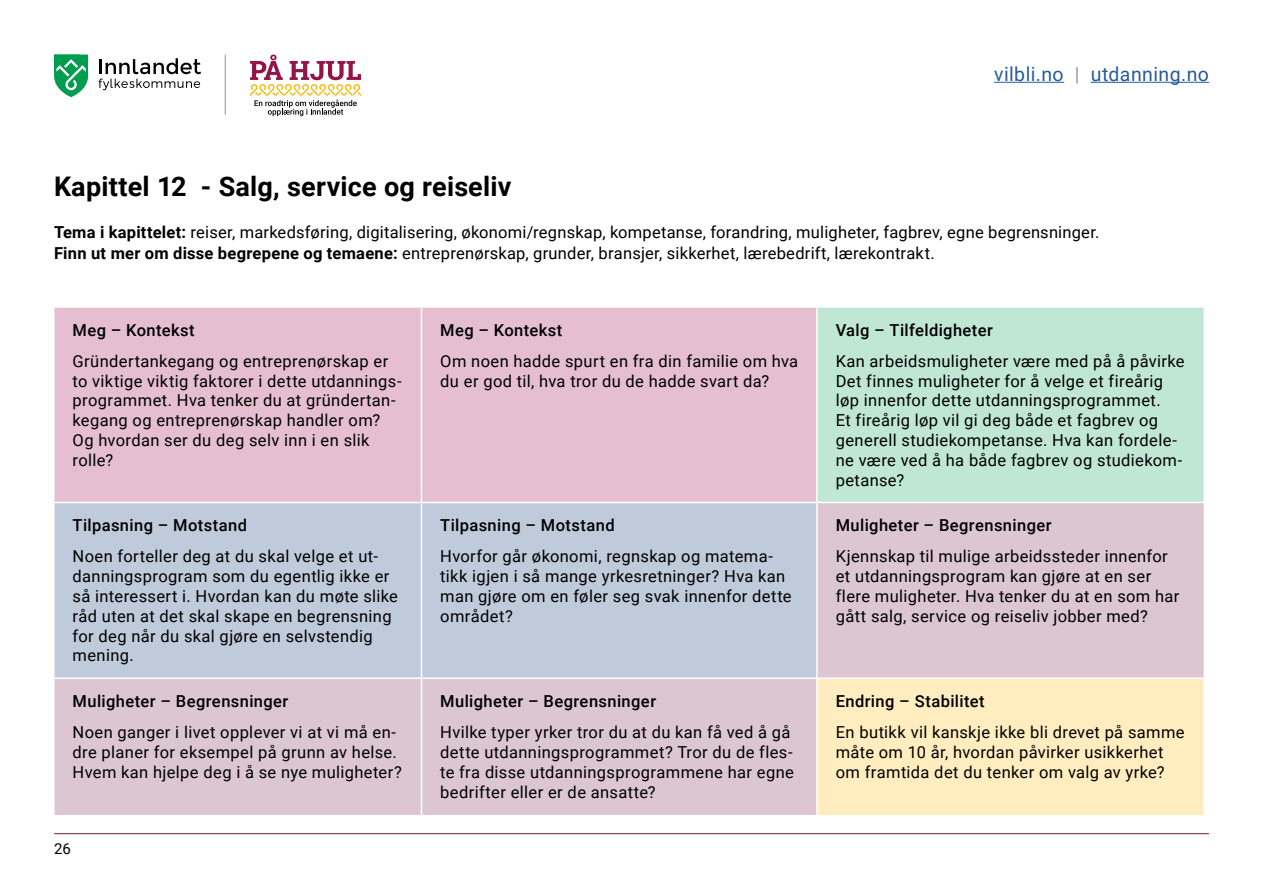
<style>
.page{position:relative;width:1263px;height:893px;background:#fff}
.page>*{position:absolute;margin:0;border:0;box-sizing:border-box;transform-origin:0 0}
.t1{font:700 27px "Roboto";letter-spacing:.005em;color:#000}
.t2{font:19.5px "Roboto";letter-spacing:.02em;color:#275b9b}
.t3{font:16.5px/19.8px "Roboto";letter-spacing:.02em;color:#000}
.t4{font:500 16.5px "Roboto";letter-spacing:.025em;color:#000}
.t5{font:15px "Roboto";color:#000}
.s1{color:#919695}
.s2{font-weight:700}
</style>
<div class="page">
<svg style="left:250px;top:55px;width:111px;height:61px"></svg>
<svg style="left:54px;top:55px;width:147px;height:42px"></svg>
<hr style="left:225px;top:55px;width:1px;height:60px;background:#919595">
<hr style="left:994px;top:82px;width:70px;height:1px;background:#275b9b">
<hr style="left:1091px;top:82px;width:118px;height:1px;background:#275b9b">
<hr style="left:54px;top:833px;width:1155px;height:1px;background:#6f1d46">
<div style="left:55px;top:308px;width:761px;height:194px;background:#e5bfd1"></div>
<div style="left:817px;top:307px;width:387px;height:195px;background:#bfe7d3"></div>
<svg style="left:55px;top:503px;width:1149px;height:312px;background:#cec8d5"></svg>
<div style="left:817px;top:678px;width:387px;height:138px;background:#ffedbf"></div>
<hr style="left:421px;top:308px;width:1px;height:194px;background:#fff">
<hr style="left:817px;top:306px;width:388px;height:2px;background:#fff">
<hr style="left:816px;top:308px;width:2px;height:194px;background:#fff">
<hr style="left:421px;top:503px;width:1px;height:174px;background:#fff">
<hr style="left:816px;top:503px;width:2px;height:174px;background:#fff">
<hr style="left:53px;top:677px;width:368px;height:2px;background:#fff">
<hr style="left:421px;top:677px;width:396px;height:2px;background:#fff">
<hr style="left:421px;top:679px;width:1px;height:136px;background:#fff">
<hr style="left:817px;top:677px;width:388px;height:2px;background:#fff">
<hr style="left:816px;top:679px;width:2px;height:136px;background:#fff">
<hr style="left:817px;top:815px;width:388px;height:1px;background:#fff">
<p class="t2" style="left:994px;top:60px;width:216px">vilbli.no <span class="s1">|</span> utdanning.no</p>
<h1 class="t1" style="left:54px;top:167px;width:459px">Kapittel 12 - Salg, service og reiseliv</h1>
<p class="t3" style="left:54px;top:221px;width:1047px;line-height:21px"><span class="s2">Tema i kapittelet:</span> reiser, markedsføring, digitalisering, økonomi/regnskap, kompetanse, forandring, muligheter, fagbrev, egne begrensninger.<br><span class="s2">Finn ut mer om disse begrepene og temaene:</span> entreprenørskap, grunder, bransjer, sikkerhet, lærebedrift, lærekontrakt.</p>
<p class="t4" style="left:73px;top:318px;width:124px">Meg – Kontekst</p>
<p class="t3" style="left:73px;top:350px;width:330px">Gründertankegang og entreprenørskap er to viktige viktig faktorer i dette utdannings&shy;programmet. Hva tenker du at gründertan&shy;kegang og entreprenørskap handler om?<br>Og hvordan ser du deg selv inn i en slik rolle?</p>
<p class="t4" style="left:73px;top:514px;width:176px">Tilpasning – Motstand</p>
<p class="t3" style="left:73px;top:546px;width:327px">Noen forteller deg at du skal velge et ut&shy;danningsprogram som du egentlig ikke er så interessert i. Hvordan kan du møte slike råd uten at det skal skape en begrensning for deg når du skal gjøre en selvstendig mening.</p>
<p class="t4" style="left:73px;top:690px;width:217px">Muligheter – Begrensninger</p>
<p class="t3" style="left:73px;top:722px;width:331px">Noen ganger i livet opplever vi at vi må en&shy;dre planer for eksempel på grunn av helse.<br>Hvem kan hjelpe deg i å se nye muligheter?</p>
<p class="t5" style="left:54px;top:839px;width:18px">26</p>
<p class="t4" style="left:440px;top:318px;width:124px">Meg – Kontekst</p>
<p class="t3" style="left:440px;top:350px;width:359px">Om noen hadde spurt en fra din familie om hva du er god til, hva tror du de hadde svart da?</p>
<p class="t4" style="left:440px;top:514px;width:176px">Tilpasning – Motstand</p>
<p class="t3" style="left:440px;top:546px;width:353px">Hvorfor går økonomi, regnskap og matema&shy;tikk igjen i så mange yrkesretninger? Hva kan man gjøre om en føler seg svak innenfor dette området?</p>
<p class="t4" style="left:440px;top:690px;width:217px">Muligheter – Begrensninger</p>
<p class="t3" style="left:440px;top:722px;width:355px">Hvilke typer yrker tror du at du kan få ved å gå dette utdanningsprogrammet? Tror du de fles&shy;te fra disse utdanningsprogrammene har egne bedrifter eller er de ansatte?</p>
<p class="t4" style="left:836px;top:318px;width:159px">Valg – Tilfeldigheter</p>
<p class="t3" style="left:836px;top:350px;width:350px">Kan arbeidsmuligheter være med på å påvirke Det finnes muligheter for å velge et fireårig løp innenfor dette utdanningsprogrammet.<br>Et fireårig løp vil gi deg både et fagbrev og generell studiekompetanse. Hva kan fordele&shy;ne være ved å ha både fagbrev og studiekom&shy;petanse?</p>
<p class="t4" style="left:836px;top:514px;width:217px">Muligheter – Begrensninger</p>
<p class="t3" style="left:836px;top:546px;width:345px">Kjennskap til mulige arbeidssteder innenfor et utdanningsprogram kan gjøre at en ser flere muligheter. Hva tenker du at en som har gått salg, service og reiseliv jobber med?</p>
<p class="t4" style="left:836px;top:690px;width:150px">Endring – Stabilitet</p>
<p class="t3" style="left:836px;top:722px;width:350px">En butikk vil kanskje ikke bli drevet på samme måte om 10 år, hvordan påvirker usikkerhet om framtida det du tenker om valg av yrke?</p>
</div>
